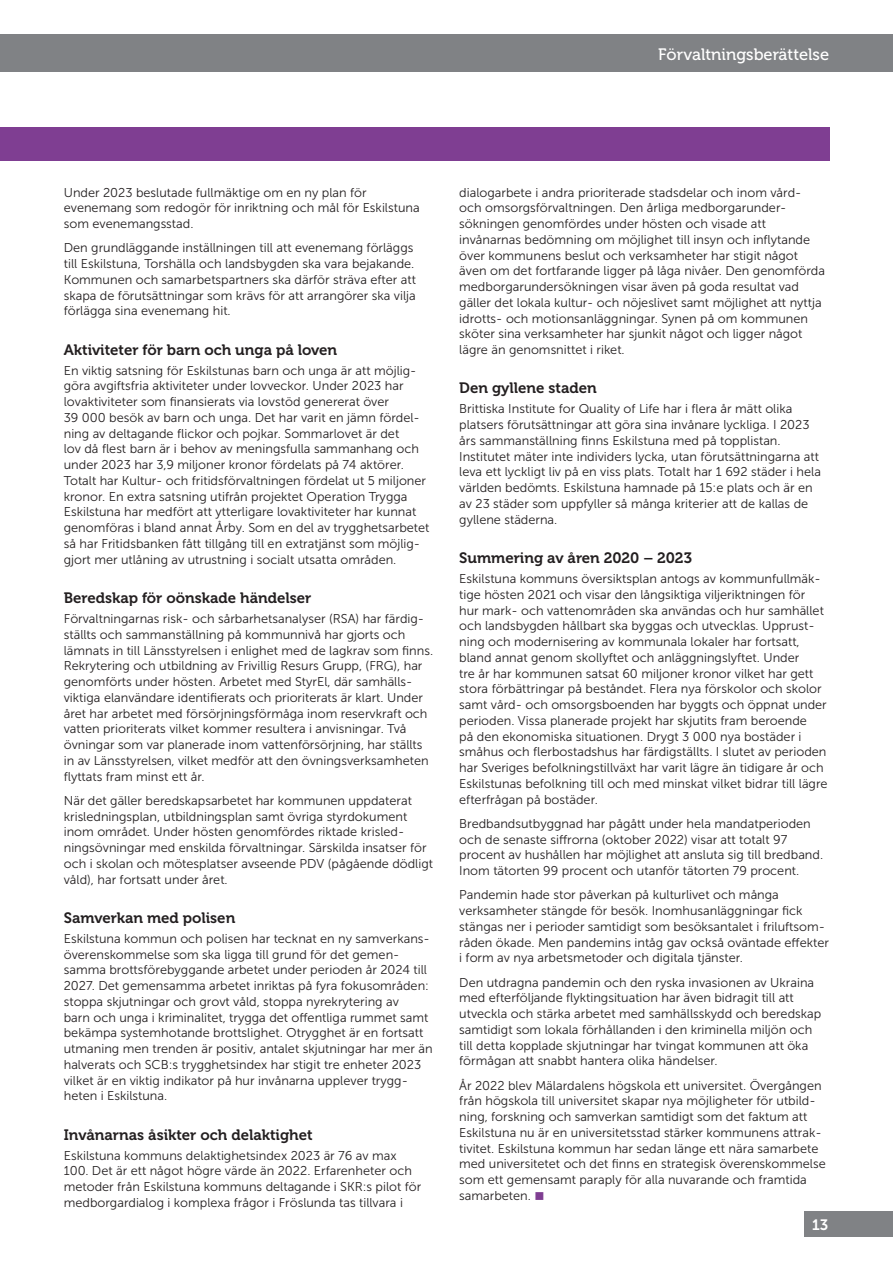
<style>
.page{position:relative;width:893px;height:1263px;background:#fff}
.page>*{position:absolute;margin:0;border:0;box-sizing:border-box;transform-origin:0 0}
.t1{font:16.5px "Museo 500";color:#fff}
.mellanrubrik{font:15px "Museo 700";color:#231f20}
.t2{font:15px "Museo Sans 700";color:#fff}
.brödtext{font:12.75px/15.8px "Museo Sans 300";color:#231f20}
.s1{color:#7f3e92}
</style>
<div class="page">
<div style="left:804px;top:1211px;width:89px;height:26px;background:#808285"></div>
<div style="left:0;top:128px;width:829px;height:33px;background:#7f3e92"></div>
<div style="left:0;top:34px;width:893px;height:38px;background:#808285"></div>
<p class="t1" style="left:658px;top:46px;width:173px">Förvaltningsberättelse</p>
<p class="brödtext" style="left:64px;top:184px;width:357px">Under 2023 beslutade fullmäktige om en ny plan för evenemang som redogör för inriktning och mål för Eskilstuna som evenemangsstad.</p>
<p class="brödtext" style="left:64px;top:240px;width:354px">Den grundläggande inställningen till att evenemang förläggs till Eskilstuna, Torshälla och landsbygden ska vara bejakande.<br>Kommunen och samarbetspartners ska därför sträva efter att skapa de förutsättningar som krävs för att arrangörer ska vilja förlägga sina evenemang hit.</p>
<p class="mellanrubrik" style="left:64px;top:341px;width:275px">Aktiviteter för barn och unga på loven</p>
<p class="brödtext" style="left:64px;top:362px;width:367px">En viktig satsning för Eskilstunas barn och unga är att möjlig&shy;göra avgiftsfria aktiviteter under lovveckor. Under 2023 har lovaktiviteter som finansierats via lovstöd genererat över<br>39 000 besök av barn och unga. Det har varit en jämn fördel&shy;ning av deltagande flickor och pojkar. Sommarlovet är det<br>lov då flest barn är i behov av meningsfulla sammanhang och under 2023 har 3,9 miljoner kronor fördelats på 74 aktörer.<br>Totalt har Kultur- och fritidsförvaltningen fördelat ut 5 miljoner kronor. En extra satsning utifrån projektet Operation Trygga Eskilstuna har medfört att ytterligare lovaktiviteter har kunnat genomföras i bland annat Årby. Som en del av trygghetsarbetet så har Fritidsbanken fått tillgång till en extratjänst som möjlig&shy;gjort mer utlåning av utrustning i socialt utsatta områden.</p>
<p class="mellanrubrik" style="left:64px;top:589px;width:249px">Beredskap för oönskade händelser</p>
<p class="brödtext" style="left:64px;top:611px;width:371px">Förvaltningarnas risk- och sårbarhetsanalyser (RSA) har färdig&shy;ställts och sammanställning på kommunnivå har gjorts och lämnats in till Länsstyrelsen i enlighet med de lagkrav som finns.<br>Rekrytering och utbildning av Frivillig Resurs Grupp, (FRG), har genomförts under hösten. Arbetet med StyrEl, där samhälls&shy;viktiga elanvändare identifierats och prioriterats är klart. Under året har arbetet med försörjningsförmåga inom reservkraft och vatten prioriterats vilket kommer resultera i anvisningar. Två övningar som var planerade inom vattenförsörjning, har ställts in av Länsstyrelsen, vilket medför att den övningsverksamheten flyttats fram minst ett år.</p>
<p class="brödtext" style="left:64px;top:793px;width:371px">När det gäller beredskapsarbetet har kommunen uppdaterat krisledningsplan, utbildningsplan samt övriga styrdokument inom området. Under hösten genomfördes riktade krisled&shy;ningsövningar med enskilda förvaltningar. Särskilda insatser för och i skolan och mötesplatser avseende PDV (pågående dödligt våld), har fortsatt under året.</p>
<p class="mellanrubrik" style="left:64px;top:909px;width:173px">Samverkan med polisen</p>
<p class="brödtext" style="left:64px;top:931px;width:370px">Eskilstuna kommun och polisen har tecknat en ny samverkans&shy;överenskommelse som ska ligga till grund för det gemen&shy;samma brottsförebyggande arbetet under perioden år 2024 till 2027. Det gemensamma arbetet inriktas på fyra fokusområden: stoppa skjutningar och grovt våld, stoppa nyrekrytering av<br>barn och unga i kriminalitet, trygga det offentliga rummet samt bekämpa systemhotande brottslighet. Otrygghet är en fortsatt utmaning men trenden är positiv, antalet skjutningar har mer än halverats och SCB:s trygghetsindex har stigit tre enheter 2023 vilket är en viktig indikator på hur invånarna upplever trygg&shy;heten i Eskilstuna.</p>
<p class="mellanrubrik" style="left:64px;top:1126px;width:251px">Invånarnas åsikter och delaktighet</p>
<p class="brödtext" style="left:64px;top:1147px;width:359px">Eskilstuna kommuns delaktighetsindex 2023 är 76 av max 100. Det är ett något högre värde än 2022. Erfarenheter och metoder från Eskilstuna kommuns deltagande i SKR:s pilot för medborgardialog i komplexa frågor i Fröslunda tas tillvara i</p>
<p class="brödtext" style="left:459px;top:184px;width:367px">dialogarbete i andra prioriterade stadsdelar och inom vård&shy;och omsorgsförvaltningen. Den årliga medborgarunder&shy;sökningen genomfördes under hösten och visade att invånarnas bedömning om möjlighet till insyn och inflytande över kommunens beslut och verksamheter har stigit något även om det fortfarande ligger på låga nivåer. Den genomförda medborgarundersökningen visar även på goda resultat vad gäller det lokala kultur- och nöjeslivet samt möjlighet att nyttja idrotts- och motionsanläggningar. Synen på om kommunen sköter sina verksamheter har sjunkit något och ligger något lägre än genomsnittet i riket.</p>
<p class="mellanrubrik" style="left:459px;top:380px;width:139px">Den gyllene staden</p>
<p class="brödtext" style="left:459px;top:401px;width:363px">Brittiska Institute for Quality of Life har i flera år mätt olika platsers förutsättningar att göra sina invånare lyckliga. I 2023 års sammanställning finns Eskilstuna med på topplistan.<br>Institutet mäter inte individers lycka, utan förutsättningarna att leva ett lyckligt liv på en viss plats. Totalt har 1 692 städer i hela världen bedömts. Eskilstuna hamnade på 15:e plats och är en av 23 städer som uppfyller så många kriterier att de kallas de gyllene städerna.</p>
<p class="mellanrubrik" style="left:459px;top:549px;width:234px">Summering av åren 2020 – 2023</p>
<p class="brödtext" style="left:459px;top:571px;width:370px">Eskilstuna kommuns översiktsplan antogs av kommunfullmäk&shy;tige hösten 2021 och visar den långsiktiga viljeriktningen för hur mark- och vattenområden ska användas och hur samhället och landsbygden hållbart ska byggas och utvecklas. Upprust&shy;ning och modernisering av kommunala lokaler har fortsatt, bland annat genom skollyftet och anläggningslyftet. Under<br>tre år har kommunen satsat 60 miljoner kronor vilket har gett stora förbättringar på beståndet. Flera nya förskolor och skolor samt vård- och omsorgsboenden har byggts och öppnat under perioden. Vissa planerade projekt har skjutits fram beroende<br>på den ekonomiska situationen. Drygt 3 000 nya bostäder i småhus och flerbostadshus har färdigställts. I slutet av perioden har Sveriges befolkningstillväxt har varit lägre än tidigare år och Eskilstunas befolkning till och med minskat vilket bidrar till lägre efterfrågan på bostäder.</p>
<p class="brödtext" style="left:459px;top:816px;width:365px">Bredbandsutbyggnad har pågått under hela mandatperioden och de senaste siffrorna (oktober 2022) visar att totalt 97 procent av hushållen har möjlighet att ansluta sig till bredband.<br>Inom tätorten 99 procent och utanför tätorten 79 procent.</p>
<p class="brödtext" style="left:459px;top:887px;width:371px">Pandemin hade stor påverkan på kulturlivet och många verksamheter stängde för besök. Inomhusanläggningar fick stängas ner i perioder samtidigt som besöksantalet i friluftsom&shy;råden ökade. Men pandemins intåg gav också oväntade effekter i form av nya arbetsmetoder och digitala tjänster.</p>
<p class="brödtext" style="left:459px;top:974px;width:364px">Den utdragna pandemin och den ryska invasionen av Ukraina med efterföljande flyktingsituation har även bidragit till att utveckla och stärka arbetet med samhällsskydd och beredskap samtidigt som lokala förhållanden i den kriminella miljön och till detta kopplade skjutningar har tvingat kommunen att öka förmågan att snabbt hantera olika händelser.</p>
<p class="brödtext" style="left:459px;top:1077px;width:368px">År 2022 blev Mälardalens högskola ett universitet. Övergången från högskola till universitet skapar nya möjligheter för utbild&shy;ning, forskning och samverkan samtidigt som det faktum att Eskilstuna nu är en universitetsstad stärker kommunens attrak&shy;tivitet. Eskilstuna kommun har sedan länge ett nära samarbete med universitetet och det finns en strategisk överenskommelse som ett gemensamt paraply för alla nuvarande och framtida samarbeten. <span class="s1">■</span></p>
<p class="t2" style="left:812px;top:1216px;width:18px">13</p>
</div>
